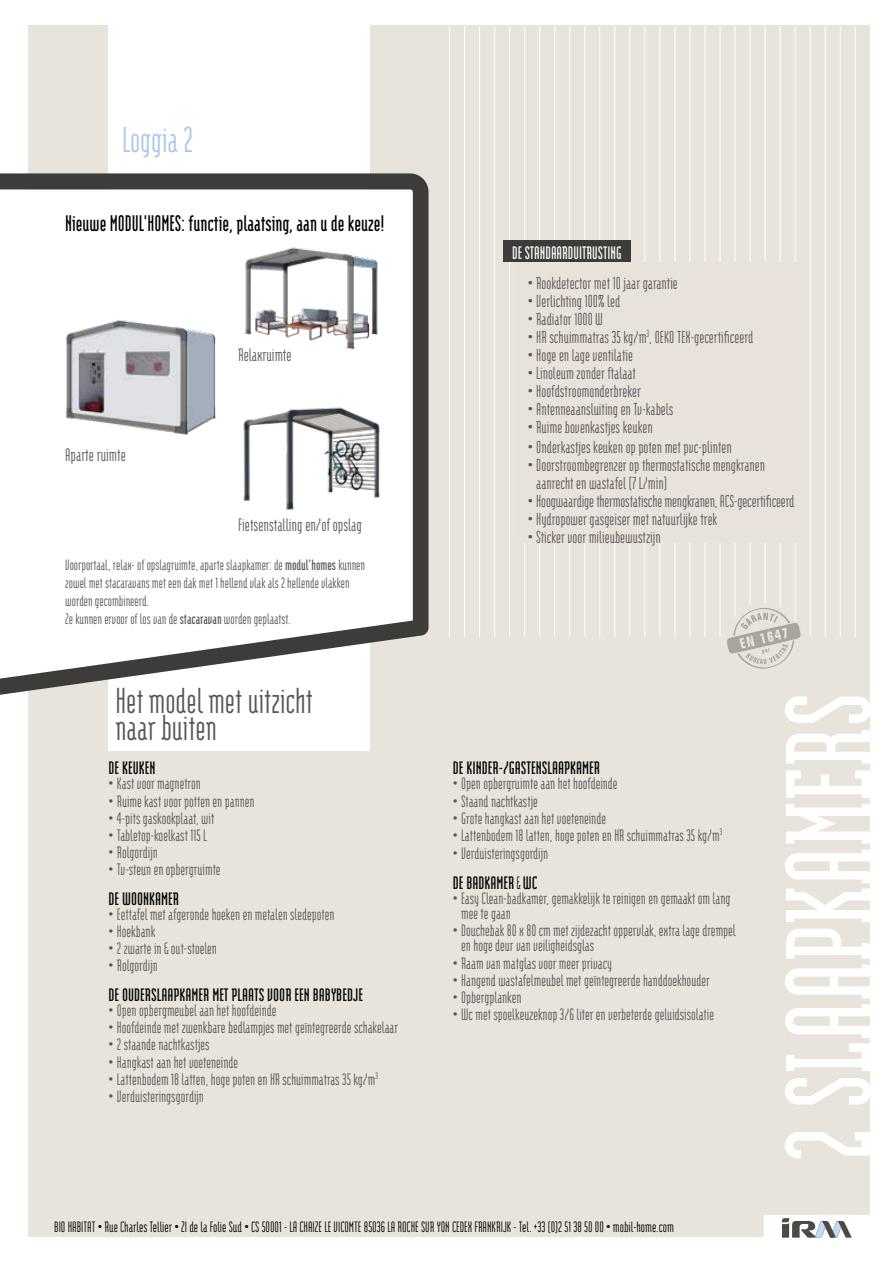
<style>
.page{position:relative;width:893px;height:1263px;background:#fff}
.page>*{position:absolute;margin:0;border:0;box-sizing:border-box;transform-origin:0 0}
.t1{font:700 120px "Modula OT Serif";color:#fff}
.t2{font:36px/27px "Modula OT Sans";color:#575756}
.t3{font:36px "Modula OT Sans";color:#abc8e7}
.t4{font:700 22.5px "Modula OT Sans";color:#000}
.t5{font:700 18px "Modula OT Sans";color:#000;scale:1.08 1}
.t6{font:18px "Modula OT Sans";color:#575756}
.t7{font:700 18px "Modula OT Sans";color:#fff}
.t8{font:17.25px/18px "Modula OT Sans";color:#575756}
.t9{font:16.5px/15px "Modula OT Sans";color:#575756}
.t10{font:15px/18px "Modula OT Sans";color:#575756}
.t11{font:15px "Modula OT Sans";color:#000}
.s1{font-weight:700}
.s2{font-weight:400}
</style>
<div class="page">
<div style="left:28px;top:26px;width:842px;height:1211px;background:#e8e3db"></div>
<svg style="left:855px;top:27px;width:1px;height:611px"></svg>
<svg style="left:659px;top:26px;width:1px;height:611px"></svg>
<svg style="left:674px;top:26px;width:1px;height:611px"></svg>
<svg style="left:689px;top:26px;width:1px;height:611px"></svg>
<svg style="left:704px;top:26px;width:1px;height:611px"></svg>
<svg style="left:810px;top:26px;width:1px;height:611px"></svg>
<svg style="left:825px;top:26px;width:1px;height:611px"></svg>
<svg style="left:840px;top:26px;width:1px;height:611px"></svg>
<svg style="left:644px;top:26px;width:1px;height:611px"></svg>
<svg style="left:449px;top:26px;width:1px;height:611px"></svg>
<svg style="left:464px;top:26px;width:1px;height:611px"></svg>
<svg style="left:479px;top:26px;width:1px;height:611px"></svg>
<svg style="left:494px;top:26px;width:1px;height:611px"></svg>
<svg style="left:509px;top:26px;width:1px;height:611px"></svg>
<svg style="left:524px;top:26px;width:1px;height:611px"></svg>
<svg style="left:539px;top:26px;width:1px;height:611px"></svg>
<svg style="left:554px;top:26px;width:1px;height:611px"></svg>
<svg style="left:569px;top:26px;width:1px;height:611px"></svg>
<svg style="left:584px;top:26px;width:1px;height:611px"></svg>
<svg style="left:599px;top:26px;width:1px;height:611px"></svg>
<svg style="left:614px;top:26px;width:1px;height:611px"></svg>
<svg style="left:629px;top:26px;width:1px;height:611px"></svg>
<div style="left:764px;top:1215px;width:106px;height:23px;background:#fff"></div>
<div style="left:108px;top:26px;width:261px;height:725px;background:#fff"></div>
<svg style="left:0;top:173px;width:429px;height:571px"></svg>
<img style="left:55px;top:313px;width:171px;height:133px">
<img style="left:230px;top:402px;width:162px;height:114px">
<svg style="left:719px;top:26px;width:82px;height:643px"></svg>
<div style="left:517px;top:262px;width:282px;height:281px;background:#e8e2db"></div>
<div style="left:504px;top:241px;width:127px;height:21px;background:#3c3c3b"></div>
<img style="left:230px;top:241px;width:162px;height:115px">
<svg style="left:782px;top:1218px;width:70px;height:20px"></svg>
<h2 class="t3" style="left:122px;top:120px;width:73px">Loggia 2</h2>
<h3 class="t4" style="left:65px;top:210px;width:321px">Nieuwe MODUL'HOMES: functie, plaatsing, aan u de keuze!</h3>
<p class="t6" style="left:65px;top:445px;width:62px">Aparte ruimte</p>
<p class="t6" style="left:238px;top:346px;width:55px">Relaxruimte</p>
<p class="t6" style="left:238px;top:516px;width:125px">Fietsenstalling en/of opslag</p>
<p class="t10" style="left:65px;top:556px;width:301px">Voorportaal, relax- of opslagruimte, aparte slaapkamer: de <span class="s1">modul'homes</span> kunnen zowel met stacaravans met een dak met 1 hellend vlak als 2 hellende vlakken worden gecombineerd.<br>Ze kunnen ervoor of los van de <span class="s1">stacaravan</span> worden geplaatst.</p>
<h2 class="t2" style="left:115px;top:687px;width:199px">Het model met uitzicht naar buiten</h2>
<p class="t5" style="left:108px;top:758px;width:45px">DE KEUKEN</p>
<p class="t9" style="left:108px;top:776px;width:94px">• Kast voor magnetron</p>
<p class="t9" style="left:108px;top:793px;width:148px">• Ruime kast voor potten en pannen</p>
<p class="t9" style="left:108px;top:810px;width:107px">• 4-pits gaskookplaat, wit</p>
<p class="t9" style="left:108px;top:827px;width:100px">• Tabletop-koelkast 115 L</p>
<p class="t9" style="left:108px;top:844px;width:51px">• Rolgordijn</p>
<p class="t9" style="left:108px;top:862px;width:114px">• Tv-steun en opbergruimte</p>
<p class="t5" style="left:108px;top:889px;width:67px">DE WOONKAMER</p>
<p class="t9" style="left:108px;top:906px;width:228px">• Eettafel met afgeronde hoeken en metalen sledepoten</p>
<p class="t9" style="left:108px;top:924px;width:48px">• Hoekbank</p>
<p class="t9" style="left:108px;top:941px;width:110px">• 2 zwarte in&amp;out-stoelen</p>
<p class="t9" style="left:108px;top:958px;width:51px">• Rolgordijn</p>
<p class="t5" style="left:108px;top:985px;width:237px">DE OUDERSLAAPKAMER MET PLAATS VOOR EEN BABYBEDJE</p>
<p class="t9" style="left:108px;top:1003px;width:170px">• Open opbergmeubel aan het hoofdeinde</p>
<p class="t9" style="left:108px;top:1020px;width:291px">• Hoofdeinde met zwenkbare bedlampjes met geïntegreerde schakelaar</p>
<p class="t9" style="left:108px;top:1037px;width:103px">• 2 staande nachtkastjes</p>
<p class="t9" style="left:108px;top:1054px;width:131px">• Hangkast aan het voeteneinde</p>
<p class="t9" style="left:108px;top:1071px;width:271px">• Lattenbodem 18 latten, hoge poten en HR schuimmatras 35 kg/m<sup>3</sup></p>
<p class="t9" style="left:108px;top:1088px;width:97px">• Verduisteringsgordijn</p>
<p class="t7" style="left:512px;top:242px;width:111px">DE STANDAARDUITRUSTING</p>
<p class="t8" style="left:528px;top:274px;width:152px">• Rookdetector met 10 jaar garantie</p>
<p class="t8" style="left:528px;top:292px;width:94px">• Verlichting 100% led</p>
<p class="t8" style="left:528px;top:310px;width:77px">• Radiator 1000 W</p>
<p class="t8" style="left:528px;top:328px;width:227px">• HR schuimmatras 35 kg/m<sup>3</sup>, OEKO TEX-gecertificeerd</p>
<p class="t8" style="left:528px;top:346px;width:107px">• Hoge en lage ventilatie</p>
<p class="t8" style="left:528px;top:364px;width:110px">• Linoleum zonder ftalaat</p>
<p class="t8" style="left:528px;top:382px;width:115px">• Hoofdstroomonderbreker</p>
<p class="t8" style="left:528px;top:400px;width:147px">• Antenneaansluiting en Tv-kabels</p>
<p class="t8" style="left:528px;top:418px;width:126px">• Ruime bovenkastjes keuken</p>
<p class="t8" style="left:528px;top:438px;width:205px">• Onderkastjes keuken op poten met pvc-plinten</p>
<p class="t8" style="left:536px;top:456px;width:230px;text-indent:-9px">• Doorstroombegrenzer op thermostatische mengkranen aanrecht en wastafel (7 L/min)</p>
<p class="t8" style="left:528px;top:492px;width:268px">• Hoogwaardige thermostatische mengkranen, ACS-gecertificeerd</p>
<p class="t8" style="left:528px;top:510px;width:191px">• Hydropower gasgeiser met natuurlijke trek</p>
<p class="t8" style="left:528px;top:528px;width:134px">• Sticker voor milieubewustzijn</p>
<p class="t5" style="left:453px;top:758px;width:138px">DE KINDER-/GASTENSLAAPKAMER</p>
<p class="t9" style="left:453px;top:776px;width:166px">• Open opbergruimte aan het hoofdeinde</p>
<p class="t9" style="left:453px;top:793px;width:87px">• Staand nachtkastje</p>
<p class="t9" style="left:453px;top:810px;width:155px">• Grote hangkast aan het voeteneinde</p>
<p class="t9" style="left:453px;top:827px;width:271px">• Lattenbodem 18 latten, hoge poten en HR schuimmatras 35 kg/m<sup>3</sup></p>
<p class="t9" style="left:453px;top:846px;width:97px">• Verduisteringsgordijn</p>
<p class="t5" style="left:453px;top:873px;width:80px">DE BADKAMER<span class="s2">&amp;</span> WC</p>
<p class="t9" style="left:461px;top:891px;width:271px;text-indent:-8px">• Easy Clean-badkamer, gemakkelijk te reinigen en gemaakt om lang mee te gaan</p>
<p class="t9" style="left:461px;top:923px;width:276px;text-indent:-8px">• Douchebak 80 x 80 cm met zijdezacht oppervlak, extra lage drempel en hoge deur van veiligheidsglas</p>
<p class="t9" style="left:453px;top:955px;width:161px">• Raam van matglas voor meer privacy</p>
<p class="t9" style="left:453px;top:972px;width:258px">• Hangend wastafelmeubel met geïntegreerde handdoekhouder</p>
<p class="t9" style="left:453px;top:989px;width:70px">• Opbergplanken</p>
<p class="t9" style="left:453px;top:1006px;width:263px">• Wc met spoelkeuzeknop 3/6 liter en verbeterde geluidsisolatie</p>
<h1 class="t1" style="left:762px;top:1161px;width:470px;rotate:-90deg">2 SLAAPKAMERS</h1>
<p class="t11" style="left:54px;top:1219px;width:621px">BIO HABITAT • Rue Charles Tellier • ZI de la Folie Sud • CS 50001 - LA CHAIZE LE VICOMTE 85036 LA ROCHE SUR YON CEDEX FRANKRIJK - Tel. +33 (0)2 51 38 50 00 • mobil-home.com</p>
</div>
